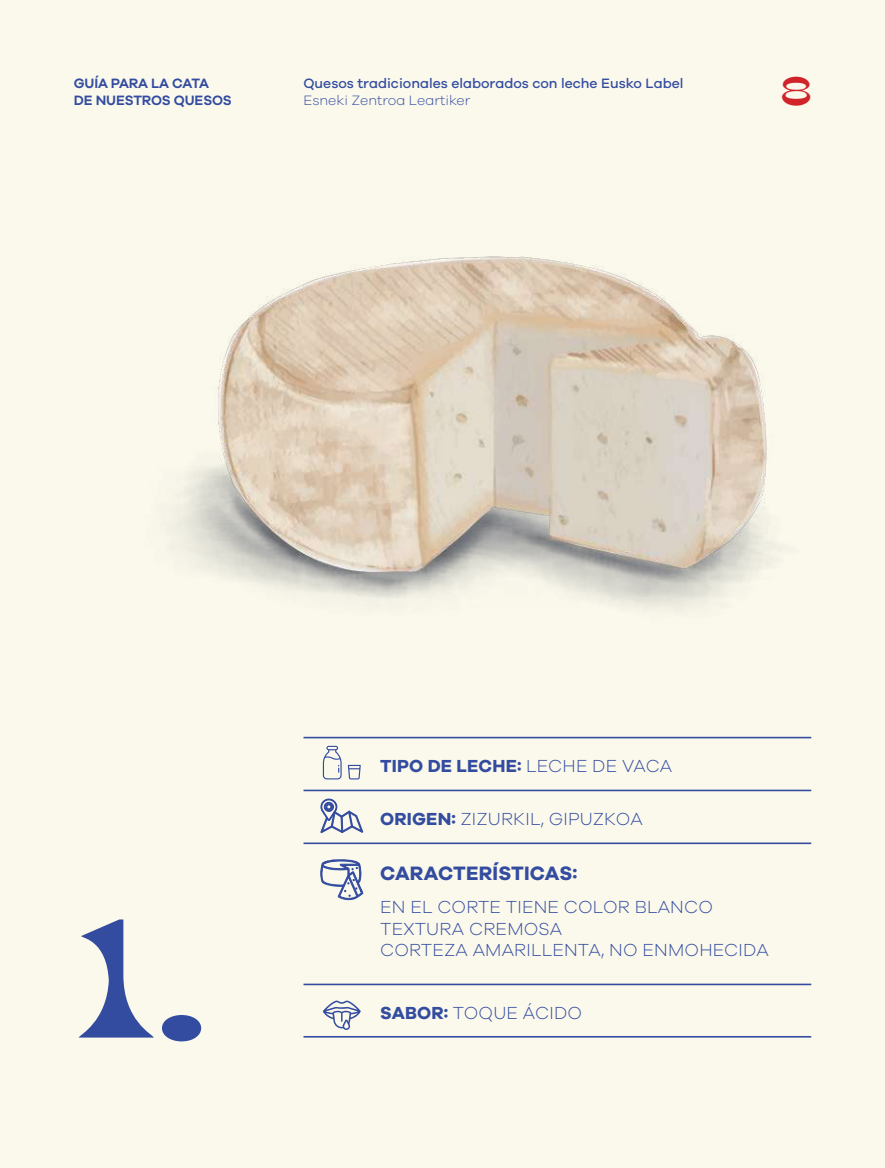
<style>
.page{position:relative;width:885px;height:1168px;background:#fff}
.page>*{position:absolute;margin:0;border:0;box-sizing:border-box;transform-origin:0 0}
.t1{font:700 expanded 160px "Kish";color:#334ca0}
.t2{font:700 expanded 38px "Kish";color:#d1232a}
.t3{font:700 20px "Galano Grotesque";letter-spacing:.01em;color:#334ca0}
.t4{font:300 18px/21.6px "Galano Grotesque";letter-spacing:.01em;color:#334ca0}
.t5{font:700 18px "Galano Grotesque";letter-spacing:.01em;color:#334ca0}
.t6{font:500 14px "Galano Grotesque";color:#334ca0}
.t7{font:600 14px/16.8px "Galano Grotesque";letter-spacing:-.01em;color:#334ca0}
.t8{font:300 14px "Galano Grotesque";color:#334ca0}
.s1{font-weight:300}
.s2{font-weight:700}
</style>
<div class="page">
<div style="left:0;top:0;width:884px;height:1168px;background:#fbf9ec"></div>
<hr style="left:303px;top:790px;width:508px;height:1px;background:#334ca0">
<hr style="left:303px;top:842px;width:508px;height:2px;background:#334ca0">
<hr style="left:303px;top:984px;width:508px;height:1px;background:#334ca0">
<hr style="left:303px;top:1036px;width:508px;height:1px;background:#334ca0">
<hr style="left:303px;top:737px;width:508px;height:1px;background:#334ca0">
<svg style="left:348px;top:765px;width:13px;height:14px"></svg>
<svg style="left:323px;top:746px;width:18px;height:33px"></svg>
<svg style="left:320px;top:798px;width:43px;height:36px"></svg>
<svg style="left:320px;top:860px;width:43px;height:40px"></svg>
<svg style="left:323px;top:1000px;width:38px;height:30px"></svg>
<img style="left:172px;top:256px;width:609px;height:354px">
<p class="t7" style="left:74px;top:74px;width:160px">GUÍA PARA LA CATA<br>DE NUESTROS QUESOS</p>
<p class="t6" style="left:303px;top:75px;width:381px">Quesos tradicionales elaborados con leche Eusko Label</p>
<p class="t8" style="left:303px;top:91px;width:168px">Esneki Zentroa Leartiker</p>
<h2 class="t2" style="left:781px;top:63px;width:31px">8</h2>
<h1 class="t1" style="left:74px;top:862px;width:132px">1.</h1>
<p class="t5" style="left:380px;top:755px;width:293px">TIPO DE LECHE: <span class="s1">LECHE DE VACA</span></p>
<p class="t4" style="left:380px;top:807px;width:264px"><span class="s2">ORIGEN:</span> ZIZURKIL, GIPUZKOA</p>
<p class="t3" style="left:380px;top:861px;width:199px">CARACTERÍSTICAS:</p>
<p class="t4" style="left:380px;top:896px;width:390px">EN EL CORTE TIENE COLOR BLANCO<br>TEXTURA CREMOSA<br>CORTEZA AMARILLENTA, NO ENMOHECIDA</p>
<p class="t4" style="left:380px;top:1001px;width:203px"><span class="s2">SABOR:</span> TOQUE ÁCIDO</p>
</div>
